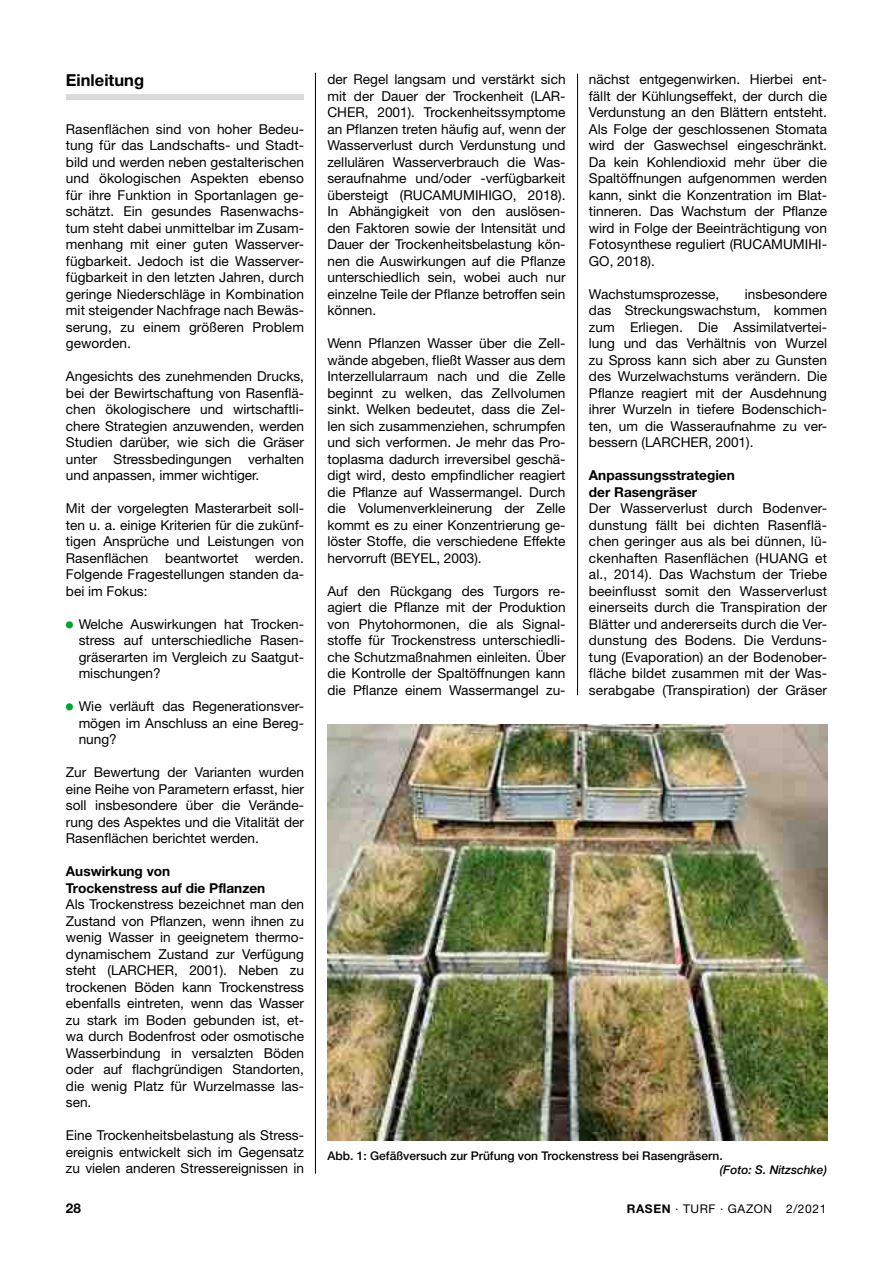
<style>
.page{position:relative;width:893px;height:1263px;background:#fff}
.page>*{position:absolute;margin:0;border:0;box-sizing:border-box;transform-origin:0 0}
.t1{font:700 16.5px "Helvetica Neue";color:#000}
.t2{font:13.65px/16.5px "Helvetica Neue";color:#000;text-align:justify}
.t3{font:700 13.65px/16.5px "Helvetica Neue";color:#000}
.t4{font:700 13.5px "Helvetica Neue";color:#000}
.t5{font:500 12px "Helvetica Neue";color:#000}
.t6{font:12px "Helvetica Neue";letter-spacing:.05em;color:#000}
.t7{font:italic 500 12px "Helvetica Neue";color:#000}
.s1{font-family:"European Pi One";font-size:9px;color:#00a231}
.s2{font-weight:700}
</style>
<div class="page">
<hr style="left:315px;top:73px;width:1px;height:1101px;background:#000">
<hr style="left:577px;top:74px;width:1px;height:621px;background:#000">
<div style="left:66px;top:94px;width:238px;height:6px;background:#d8dada"></div>
<img style="left:327px;top:725px;width:500px;height:415px">
<p class="t1" style="left:66px;top:69px;width:80px">Einleitung</p>
<p class="t2" style="left:66px;top:120px;width:240px">Rasenflächen sind von hoher Bedeu&shy;tung für das Landschafts- und Stadt&shy;bild und werden neben gestalterischen und ökologischen Aspekten ebenso für ihre Funktion in Sportanlagen ge&shy;schätzt. Ein gesundes Rasenwachs&shy;tum steht dabei unmittelbar im Zusam&shy;menhang mit einer guten Wasserver&shy;fügbarkeit. Jedoch ist die Wasserver&shy;fügbarkeit in den letzten Jahren, durch geringe Niederschläge in Kombination mit steigender Nachfrage nach Bewäs&shy;serung, zu einem größeren Problem geworden.</p>
<p class="t2" style="left:66px;top:368px;width:240px">Angesichts des zunehmenden Drucks, bei der Bewirtschaftung von Rasenflä&shy;chen ökologischere und wirtschaftli&shy;chere Strategien anzuwenden, werden Studien darüber, wie sich die Gräser unter Stressbedingungen verhalten und anpassen, immer wichtiger.</p>
<p class="t2" style="left:66px;top:500px;width:240px">Mit der vorgelegten Masterarbeit soll&shy;ten u. a. einige Kriterien für die zukünf&shy;tigen Ansprüche und Leistungen von Rasenflächen beantwortet werden.<br>Folgende Fragestellungen standen da&shy;bei im Fokus:</p>
<p class="t2" style="left:79px;top:615px;width:227px;text-indent:-13px"><span class="s1">)</span> Welche Auswirkungen hat Trocken&shy;stress auf unterschiedliche Rasen&shy;gräserarten im Vergleich zu Saatgut&shy;mischungen?</p>
<p class="t2" style="left:79px;top:698px;width:227px;text-indent:-13px"><span class="s1">)</span> Wie verläuft das Regenerationsver&shy;mögen im Anschluss an eine Bereg&shy;nung?</p>
<p class="t2" style="left:66px;top:764px;width:240px">Zur Bewertung der Varianten wurden eine Reihe von Parametern erfasst, hier soll insbesondere über die Verände&shy;rung des Aspektes und die Vitalität der Rasenflächen berichtet werden.</p>
<p class="t3" style="left:66px;top:863px;width:201px">Auswirkung von<br>Trockenstress auf die Pflanzen</p>
<p class="t2" style="left:66px;top:896px;width:240px">Als Trockenstress bezeichnet man den Zustand von Pflanzen, wenn ihnen zu wenig Wasser in geeignetem thermo&shy;dynamischem Zustand zur Verfügung steht (LARCHER, 2001). Neben zu trockenen Böden kann Trockenstress ebenfalls eintreten, wenn das Wasser zu stark im Boden gebunden ist, et&shy;wa durch Bodenfrost oder osmotische Wasserbindung in versalzten Böden oder auf flachgründigen Standorten, die wenig Platz für Wurzelmasse las&shy;sen.</p>
<p class="t2" style="left:66px;top:1127px;width:240px">Eine Trockenheitsbelastung als Stress&shy;ereignis entwickelt sich im Gegensatz zu vielen anderen Stressereignissen in</p>
<p class="t2" style="left:327px;top:71px;width:240px">der Regel langsam und verstärkt sich mit der Dauer der Trockenheit (LAR-CHER, 2001). Trockenheitssymptome an Pflanzen treten häufig auf, wenn der Wasserverlust durch Verdunstung und zellulären Wasserverbrauch die Was&shy;seraufnahme und/oder -verfügbarkeit übersteigt (RUCAMUMIHIGO, 2018).<br>In Abhängigkeit von den auslösen&shy;den Faktoren sowie der Intensität und Dauer der Trockenheitsbelastung kön&shy;nen die Auswirkungen auf die Pflanze unterschiedlich sein, wobei auch nur einzelne Teile der Pflanze betroffen sein können.</p>
<p class="t2" style="left:327px;top:335px;width:240px">Wenn Pflanzen Wasser über die Zell&shy;wände abgeben, fließt Wasser aus dem Interzellularraum nach und die Zelle beginnt zu welken, das Zellvolumen sinkt. Welken bedeutet, dass die Zel&shy;len sich zusammenziehen, schrumpfen und sich verformen. Je mehr das Pro&shy;toplasma dadurch irreversibel geschä&shy;digt wird, desto empfindlicher reagiert die Pflanze auf Wassermangel. Durch die Volumenverkleinerung der Zelle kommt es zu einer Konzentrierung ge&shy;löster Stoffe, die verschiedene Effekte hervorruft (BEYEL, 2003).</p>
<p class="t2" style="left:327px;top:582px;width:240px">Auf den Rückgang des Turgors re&shy;agiert die Pflanze mit der Produktion von Phytohormonen, die als Signal&shy;stoffe für Trockenstress unterschiedli&shy;che Schutzmaßnahmen einleiten. Über die Kontrolle der Spaltöffnungen kann die Pflanze einem Wassermangel zu-</p>
<p class="t2" style="left:589px;top:71px;width:240px">nächst entgegenwirken. Hierbei ent&shy;fällt der Kühlungseffekt, der durch die Verdunstung an den Blättern entsteht.<br>Als Folge der geschlossenen Stomata wird der Gaswechsel eingeschränkt.<br>Da kein Kohlendioxid mehr über die Spaltöffnungen aufgenommen werden kann, sinkt die Konzentration im Blat&shy;tinneren. Das Wachstum der Pflanze wird in Folge der Beeinträchtigung von Fotosynthese reguliert (RUCAMUMIHI-GO, 2018).</p>
<p class="t2" style="left:589px;top:285px;width:132px">Wachstumsprozesse,</p>
<p class="t2" style="left:589px;top:285px;width:240px;text-indent:156px">insbesondere das Streckungswachstum, kommen zum Erliegen. Die Assimilatvertei&shy;lung und das Verhältnis von Wurzel zu Spross kann sich aber zu Gunsten des Wurzelwachstums verändern. Die Pflanze reagiert mit der Ausdehnung ihrer Wurzeln in tiefere Bodenschich&shy;ten, um die Wasseraufnahme zu ver&shy;bessern (LARCHER, 2001).</p>
<p class="t3" style="left:589px;top:467px;width:147px">Anpassungsstrategien der Rasengräser</p>
<p class="t2" style="left:589px;top:500px;width:240px">Der Wasserverlust durch Bodenver&shy;dunstung fällt bei dichten Rasenflä&shy;chen geringer aus als bei dünnen, lü&shy;ckenhaften Rasenflächen (HUANG et al., 2014). Das Wachstum der Triebe beeinflusst somit den Wasserverlust einerseits durch die Transpiration der Blätter und andererseits durch die Ver&shy;dunstung des Bodens. Die Verduns&shy;tung (Evaporation) an der Bodenober&shy;fläche bildet zusammen mit der Was&shy;serabgabe (Transpiration) der Gräser</p>
<p class="t5" style="left:327px;top:1149px;width:397px">Abb. 1: Gefäßversuch zur Prüfung von Trockenstress bei Rasengräsern.</p>
<p class="t7" style="left:720px;top:1162px;width:109px">(Foto: S. Nitzschke)</p>
<p class="t4" style="left:66px;top:1200px;width:17px">28</p>
<p class="t6" style="left:627px;top:1202px;width:201px"><span class="s2">RASEN</span> · TURF · GAZON 2/2021</p>
</div>
